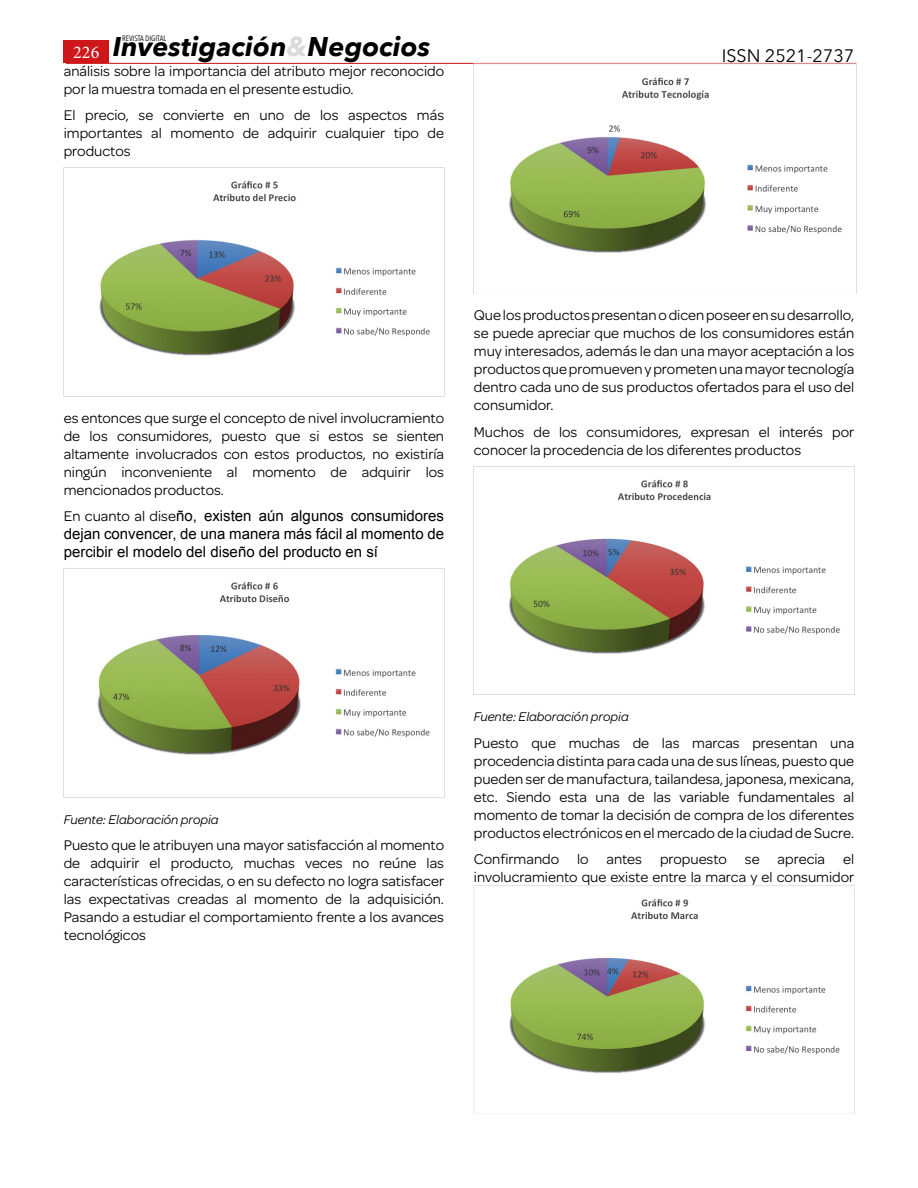
<style>
.page{position:relative;width:918px;height:1188px;background:#fff}
.page>*{position:absolute;margin:0;border:0;box-sizing:border-box;transform-origin:0 0}
.t1{font:italic 700 27px "Avenir Next";color:#000}
.t2{font:18px "Avenir Next";color:#000}
.t3{font:18px "Minion Pro";color:#fff}
.t4{font:15px/18px "Omnes";color:#000;text-align:justify}
.t5{font:15px/18px "Arial";color:#000;text-align:justify}
.t6{font:italic 13.5px "Omnes";color:#000}
.t7{font:7.8px "Avenir Next Condensed";color:#000}
.s1{color:#dadada}
.s2{font-family:"Omnes"}
</style>
<div class="page">
<hr style="left:66px;top:63px;width:790px;height:1px;background:#cd171a">
<div style="left:64px;top:41px;width:45px;height:22px;background:#cd171a"></div>
<img style="left:99px;top:181px;width:331px;height:175px">
<img style="left:97px;top:582px;width:333px;height:173px">
<img style="left:474px;top:64px;width:382px;height:189px">
<img style="left:474px;top:466px;width:380px;height:229px">
<img style="left:474px;top:885px;width:380px;height:229px">
<p class="t7" style="left:122px;top:31px;width:46px">REVISTA DIGITAL</p>
<h1 class="t1" style="left:113px;top:23px;width:319px">Investigación<span class="s1">&amp;</span>Negocios</h1>
<p class="t3" style="left:73px;top:41px;width:28px">226</p>
<p class="t2" style="left:722px;top:40px;width:134px">ISSN 2521-2737</p>
<p class="t4" style="left:64px;top:61px;width:382px">análisis sobre la importancia del atributo mejor reconocido por la muestra tomada en el presente estudio.</p>
<p class="t4" style="left:64px;top:105px;width:382px">El precio, se convierte en uno de los aspectos más importantes al momento de adquirir cualquier tipo de productos</p>
<p class="t4" style="left:64px;top:408px;width:382px">es entonces que surge el concepto de nivel involucramiento de los consumidores, puesto que si estos se sienten altamente involucrados con estos productos, no existiría ningún inconveniente al momento de adquirir los mencionados productos.</p>
<p class="t5" style="left:64px;top:507px;width:382px"><span class="s2">En cuanto al dise</span>ño, existen aún algunos consumidores dejan convencer, de una manera más fácil al momento de percibir el modelo del diseño del producto en sí</p>
<p class="t4" style="left:474px;top:305px;width:382px">Que los productos presentan o dicen poseer en su desarrollo, se puede apreciar que muchos de los consumidores están muy interesados, además le dan una mayor aceptación a los productos que promueven y prometen una mayor tecnología dentro cada uno de sus productos ofertados para el uso del consumidor.</p>
<p class="t4" style="left:474px;top:422px;width:382px">Muchos de los consumidores, expresan el interés por conocer la procedencia de los diferentes productos</p>
<p class="t6" style="left:64px;top:810px;width:156px">Fuente: Elaboración propia</p>
<p class="t4" style="left:64px;top:835px;width:382px">Puesto que le atribuyen una mayor satisfacción al momento de adquirir el producto, muchas veces no reúne las características ofrecidas, o en su defecto no logra satisfacer las expectativas creadas al momento de la adquisición.<br>Pasando a estudiar el comportamiento frente a los avances tecnológicos</p>
<p class="t6" style="left:474px;top:708px;width:156px">Fuente: Elaboración propia</p>
<p class="t4" style="left:474px;top:733px;width:382px">Puesto que muchas de las marcas presentan una procedencia distinta para cada una de sus líneas, puesto que pueden ser de manufactura, tailandesa, japonesa, mexicana, etc. Siendo esta una de las variable fundamentales al momento de tomar la decisión de compra de los diferentes productos electrónicos en el mercado de la ciudad de Sucre.</p>
<p class="t4" style="left:474px;top:849px;width:382px">Confirmando lo antes propuesto se aprecia el involucramiento que existe entre la marca y el consumidor</p>
</div>
